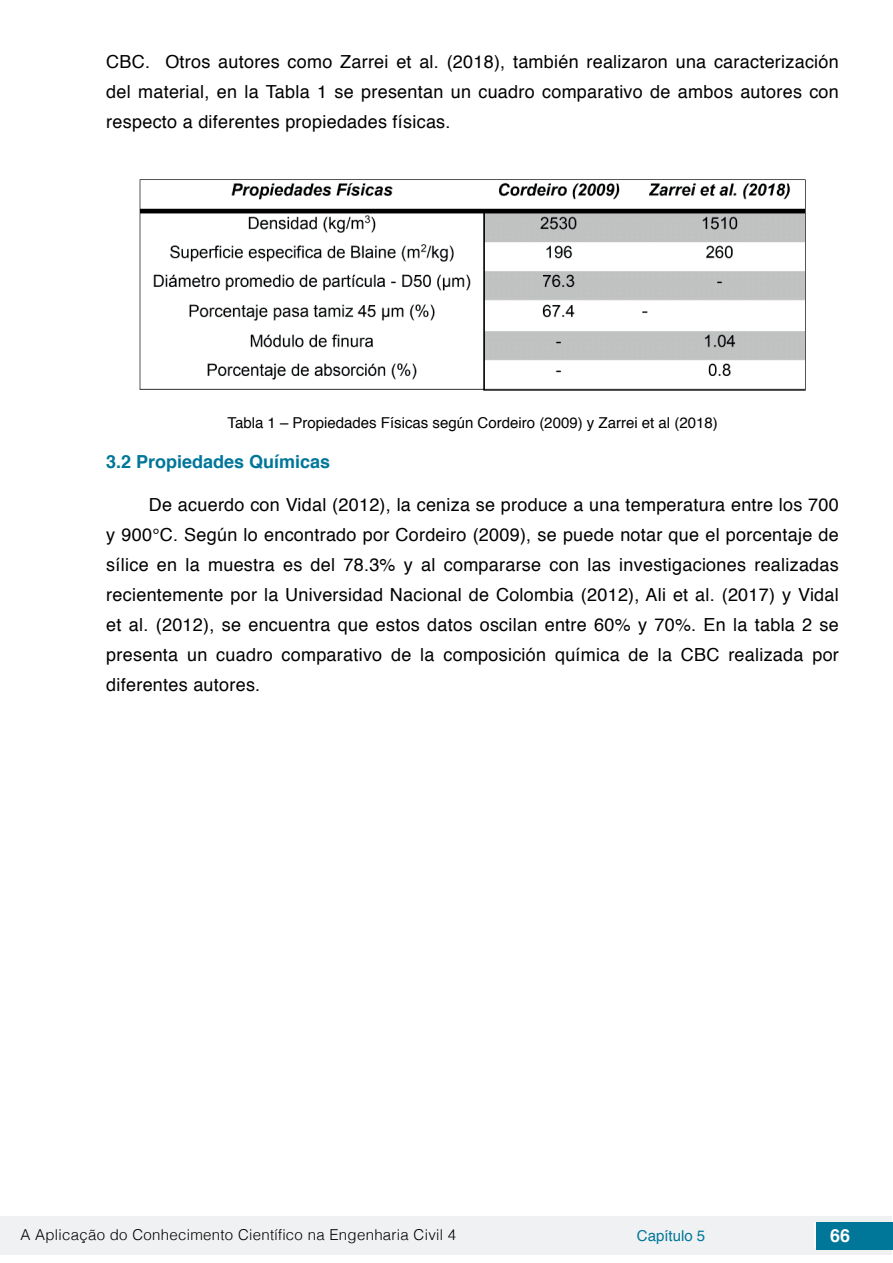
<style>
.page{position:relative;width:893px;height:1263px;background:#fff}
.page>*{position:absolute;margin:0;border:0;box-sizing:border-box;transform-origin:0 0}
.t1{font:18px/30px "Helvetica";letter-spacing:.015em;color:#000;text-align:justify}
.t2{font:700 18px "Helvetica";color:#007699}
.t3{font:700 18px "Helvetica";color:#fff}
.t4{font:15px "Helvetica";color:#000}
.t5{font:300 15px "Helvetica";letter-spacing:.02em;color:#000}
.t6{font:15px "Helvetica";color:#007699}
</style>
<div class="page">
<div style="left:1px;top:1216px;width:891px;height:38px;background:#f0f1f2"></div>
<div style="left:816px;top:1222px;width:77px;height:27px;background:#007699"></div>
<svg style="left:815px;top:1224px;width:1px;height:24px"></svg>
<img style="left:139px;top:179px;width:667px;height:212px">
<p class="t1" style="left:106px;top:47px;width:734px">CBC. Otros autores como Zarrei et al. (2018), también realizaron una caracterización del material, en la Tabla 1 se presentan un cuadro comparativo de ambos autores con respecto a diferentes propiedades físicas.</p>
<p class="t4" style="left:227px;top:411px;width:492px">Tabla 1 – Propiedades Físicas según Cordeiro (2009) y Zarrei et al (2018)</p>
<p class="t2" style="left:106px;top:447px;width:225px">3.2 Propiedades Químicas</p>
<p class="t1" style="left:106px;top:490px;width:734px;text-indent:43px">De acuerdo con Vidal (2012), la ceniza se produce a una temperatura entre los 700 y 900°C. Según lo encontrado por Cordeiro (2009), se puede notar que el porcentaje de sílice en la muestra es del 78.3% y al compararse con las investigaciones realizadas recientemente por la Universidad Nacional de Colombia (2012), Ali et al. (2017) y Vidal et al. (2012), se encuentra que estos datos oscilan entre 60% y 70%. En la tabla 2 se presenta un cuadro comparativo de la composición química de la CBC realizada por diferentes autores.</p>
<p class="t5" style="left:20px;top:1222px;width:437px">A Aplicação do Conhecimento Científico na Engenharia Civil 4</p>
<p class="t6" style="left:637px;top:1224px;width:70px">Capítulo 5</p>
<p class="t3" style="left:830px;top:1221px;width:22px">66</p>
</div>
